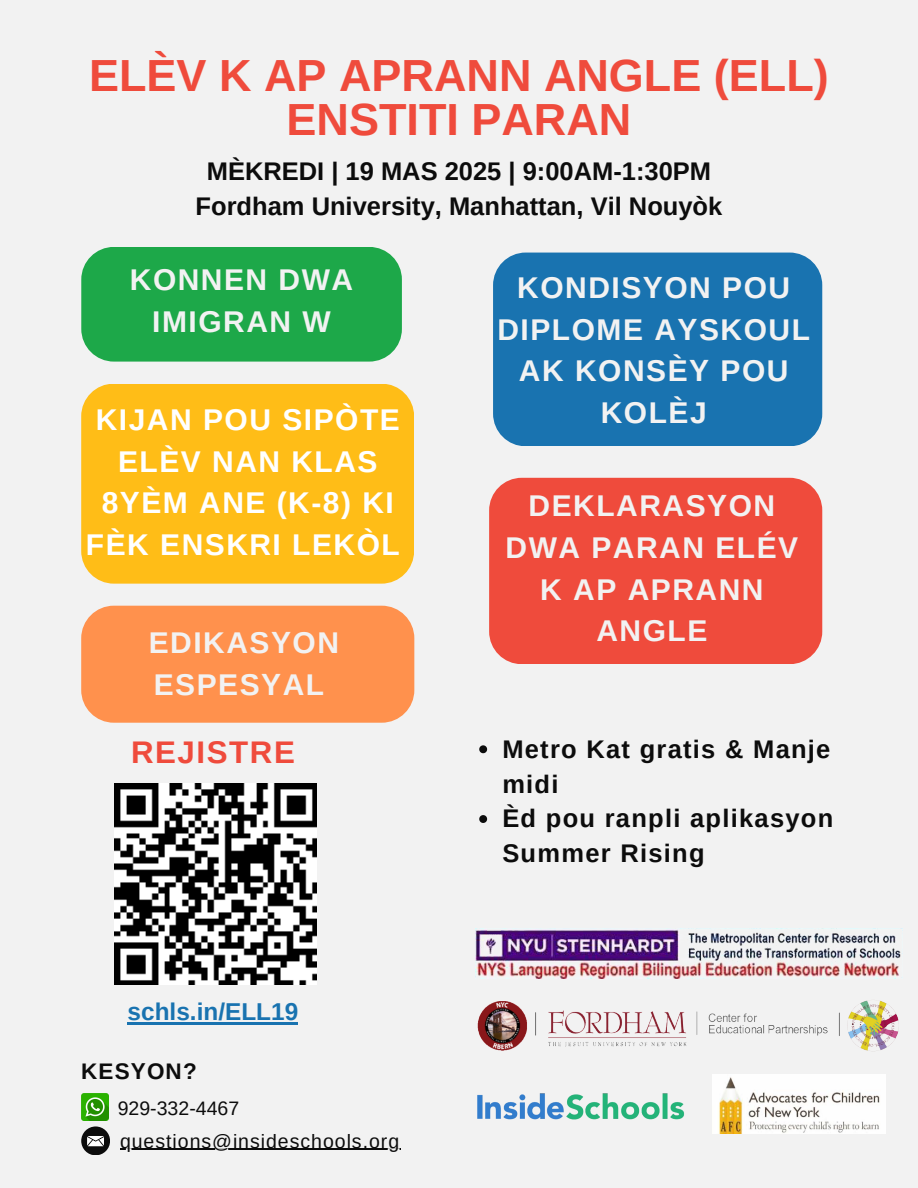
<style>
.page{position:relative;width:918px;height:1188px;background:#f2f2f2}
.page>*{position:absolute;margin:0;border:0;box-sizing:border-box;transform-origin:0 0}
.t1{font:700 45px/43.8px "Arimo";color:#ef4b3c;text-align:center}
.t2{font:700 31.2px "Arimo";letter-spacing:.05em;color:#ef4b3c}
.t3{font:700 30px/41.7px "Arimo";letter-spacing:.05em;color:#f2f2f2;text-align:center}
.t4{font:700 30px/41.7px "Arimo";letter-spacing:.05em;color:#fff;text-align:center}
.t5{font:700 25.5px/34.8px "Arimo";color:#0c0c0c;text-align:center}
.t6{font:700 25.5px/34.8px "Arimo";letter-spacing:.05em;color:#0c0c0c}
.t7{font:700 24.3px "Arimo";color:#1973b0}
.t8{font:700 22.5px "Arimo";letter-spacing:.05em;color:#0c0c0c}
.t9{font:19.5px "Arimo";letter-spacing:.05em;color:#0c0c0c}
.t10{font:19.5px "Arimo";color:#0c0c0c}
</style>
<div class="page">
<img style="left:476px;top:928px;width:426px;height:51px">
<img style="left:477px;top:1093px;width:208px;height:27px">
<img style="left:712px;top:1075px;width:174px;height:58px">
<img style="left:477px;top:1000px;width:422px;height:52px">
<img style="left:81px;top:1094px;width:27px;height:27px">
<div style="left:81px;top:1126px;width:29px;height:29px;background:#0c0c0c;border-radius:50%"></div>
<hr style="left:120px;top:1149px;width:280px;height:1px;background:#0c0c0c">
<svg style="left:87px;top:1136px;width:17px;height:10px"></svg>
<div style="left:81px;top:247px;width:321px;height:115px;background:#1da849;border-radius:33px"></div>
<div style="left:81px;top:384px;width:333px;height:200px;background:#ffbd17;border-radius:33px"></div>
<div style="left:493px;top:253px;width:329px;height:193px;background:#1973b0;border-radius:33px"></div>
<svg style="left:479px;top:745px;width:8px;height:8px"></svg>
<svg style="left:479px;top:815px;width:8px;height:8px"></svg>
<img style="left:115px;top:783px;width:201px;height:202px">
<hr style="left:128px;top:1022px;width:170px;height:2px;background:#1973b0">
<div style="left:489px;top:478px;width:333px;height:186px;background:#ef4b3c;border-radius:33px"></div>
<div style="left:81px;top:606px;width:333px;height:117px;background:#ff914d;border-radius:33px"></div>
<p class="t1" style="left:89px;top:54px;width:741px">ELÈV K AP APRANN ANGLE (ELL)<br>ENSTITI PARAN</p>
<p class="t5" style="left:196px;top:154px;width:528px">MÈKREDI | 19 MAS 2025 | 9:00AM-1:30PM<br>Fordham University, Manhattan, Vil Nouyòk</p>
<p class="t3" style="left:130px;top:259px;width:225px">KONNEN DWA<br>IMIGRAN W</p>
<p class="t4" style="left:86px;top:399px;width:316px">KIJAN POU SIPÒTE<br>ELÈV NAN KLAS<br>8YÈM ANE (K-8) KI<br>FÈK ENSKRI LEKÒL</p>
<p class="t3" style="left:149px;top:622px;width:192px;text-align:left">EDIKASYON<br>ESPESYAL</p>
<p class="t2" style="left:131px;top:735px;width:165px">REJISTRE</p>
<p class="t7" style="left:128px;top:998px;width:172px">schls.in/ELL19</p>
<p class="t8" style="left:81px;top:1059px;width:117px">KESYON?</p>
<h1 class="t10" style="left:118px;top:1097px;width:123px">929-332-4467</h1>
<h3 class="t9" style="left:120px;top:1130px;width:281px">questions@insideschools.org</h3>
<p class="t3" style="left:497px;top:267px;width:314px">KONDISYON POU<br>DIPLOME AYSKOUL<br>AK KONSÈY POU<br>KOLÈJ</p>
<p class="t3" style="left:506px;top:485px;width:294px">DEKLARASYON<br>DWA PARAN ELÉV<br>K AP APRANN<br>ANGLE</p>
<p class="t6" style="left:502px;top:731px;width:330px">Metro Kat gratis &amp; Manje midi</p>
<p class="t6" style="left:502px;top:801px;width:332px">Èd pou ranpli aplikasyon<br>Summer Rising</p>
</div>
